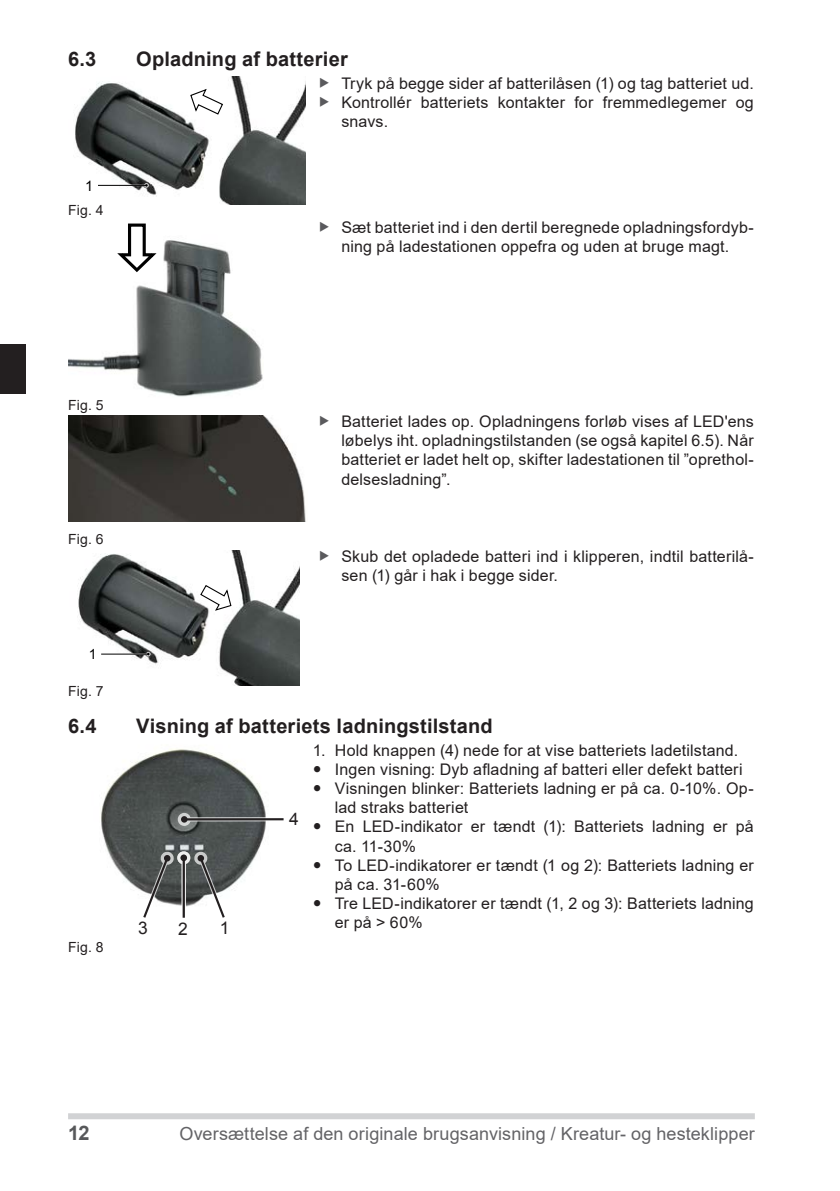
<style>
.page{position:relative;width:840px;height:1191px;background:#fff}
.page>*{position:absolute;margin:0;border:0;box-sizing:border-box;transform-origin:0 0}
.t1{font:700 20px "Arial";letter-spacing:.01em;color:#231f20}
.t2{font:700 20px "Arial";color:#57585a}
.t3{font:18px "Arial";letter-spacing:.005em;color:#636366}
.t4{font:17.4px "Arial";color:#231f20}
.t5{font:16px/19.2px "Arial";letter-spacing:.01em;color:#231f20}
.t6{font:14.4px "Arial";color:#000}
.t7{font:14px "Arial";letter-spacing:.015em;color:#231f20}
.t8{font:14px "Arial";color:#000}
</style>
<div class="page">
<div style="left:0;top:344px;width:26px;height:50px;background:#231f20"></div>
<div style="left:68px;top:1113px;width:686px;height:6px;background:#d1d2d4"></div>
<img style="left:75px;top:77px;width:230px;height:127px">
<hr style="left:98px;top:185px;width:48px;height:1px;background:#000">
<svg style="left:144px;top:183px;width:5px;height:5px"></svg>
<svg style="left:189px;top:88px;width:35px;height:27px"></svg>
<img style="left:68px;top:240px;width:195px;height:157px">
<svg style="left:113px;top:223px;width:47px;height:51px"></svg>
<img style="left:68px;top:415px;width:238px;height:107px">
<img style="left:78px;top:550px;width:221px;height:135px">
<hr style="left:101px;top:653px;width:47px;height:2px;background:#fff">
<hr style="left:101px;top:653px;width:47px;height:1px;background:#000">
<svg style="left:146px;top:652px;width:5px;height:4px"></svg>
<svg style="left:199px;top:584px;width:33px;height:27px"></svg>
<img style="left:101px;top:749px;width:165px;height:169px">
<div style="left:133px;top:917px;width:20px;height:22px;background:#fff"></div>
<div style="left:214px;top:917px;width:21px;height:22px;background:#fff"></div>
<svg style="left:191px;top:817px;width:92px;height:4px"></svg>
<svg style="left:178px;top:813px;width:13px;height:13px"></svg>
<hr style="left:184px;top:818px;width:99px;height:2px;background:#231f20">
<svg style="left:181px;top:816px;width:6px;height:6px"></svg>
<svg style="left:181px;top:864px;width:5px;height:53px"></svg>
<svg style="left:177px;top:851px;width:13px;height:13px"></svg>
<hr style="left:182px;top:858px;width:3px;height:59px;background:#231f20">
<div style="left:180px;top:854px;width:7px;height:7px;background:#231f20;border-radius:50%"></div>
<svg style="left:194px;top:851px;width:32px;height:67px"></svg>
<svg style="left:141px;top:851px;width:33px;height:67px"></svg>
<p class="t1" style="left:68px;top:44px;width:30px">6.3</p>
<p class="t1" style="left:136px;top:44px;width:213px">Opladning af batterier</p>
<p class="t6" style="left:85px;top:176px;width:10px">1</p>
<p class="t7" style="left:68px;top:201px;width:37px">Fig. 4</p>
<p class="t7" style="left:68px;top:395px;width:37px">Fig. 5</p>
<p class="t7" style="left:68px;top:530px;width:37px">Fig. 6</p>
<p class="t8" style="left:89px;top:645px;width:9px">1</p>
<p class="t7" style="left:68px;top:682px;width:37px">Fig. 7</p>
<p class="t5" style="left:341px;top:73px;width:414px;text-align:justify">Tryk på begge sider af batterilåsen (1) og tag batteriet ud.<br>Kontrollér batteriets kontakter for fremmedlegemer og snavs.</p>
<p class="t5" style="left:341px;top:217px;width:414px">Sæt batteriet ind i den dertil beregnede opladningsfordyb&shy;ning på ladestationen oppefra og uden at bruge magt.</p>
<p class="t5" style="left:341px;top:411px;width:414px;text-align:justify">Batteriet lades op. Opladningens forløb vises af LED'ens løbelys iht. opladningstilstanden (se også kapitel 6.5). Når batteriet er ladet helt op, skifter ladestationen til ”oprethol&shy;delsesladning”.</p>
<p class="t5" style="left:341px;top:546px;width:413px">Skub det opladede batteri ind i klipperen, indtil batterilå&shy;sen (1) går i hak i begge sider.</p>
<p class="t1" style="left:68px;top:711px;width:30px">6.4</p>
<p class="t1" style="left:136px;top:711px;width:358px">Visning af batteriets ladningstilstand</p>
<p class="t7" style="left:68px;top:937px;width:37px">Fig. 8</p>
<p class="t4" style="left:138px;top:917px;width:11px">3</p>
<p class="t4" style="left:178px;top:917px;width:11px">2</p>
<p class="t4" style="left:220px;top:917px;width:11px">1</p>
<p class="t4" style="left:289px;top:807px;width:11px">4</p>
<p class="t5" style="left:334px;top:740px;width:420px;text-indent:-22px">1. Hold knappen (4) nede for at vise batteriets ladetilstand.<br>Ingen visning: Dyb afladning af batteri eller defekt batteri Visningen blinker: Batteriets ladning er på ca. 0-10%. Op&shy;lad straks batteriet<br>En LED-indikator er tændt (1): Batteriets ladning er på ca. 11-30%<br>To LED-indikatorer er tændt (1 og 2): Batteriets ladning er på ca. 31-60%<br>Tre LED-indikatorer er tændt (1, 2 og 3): Batteriets ladning er på &gt; 60%</p>
<p class="t2" style="left:68px;top:1118px;width:23px">12</p>
<p class="t3" style="left:179px;top:1121px;width:576px">Oversættelse af den originale brugsanvisning / Kreatur- og hesteklipper</p>
</div>
